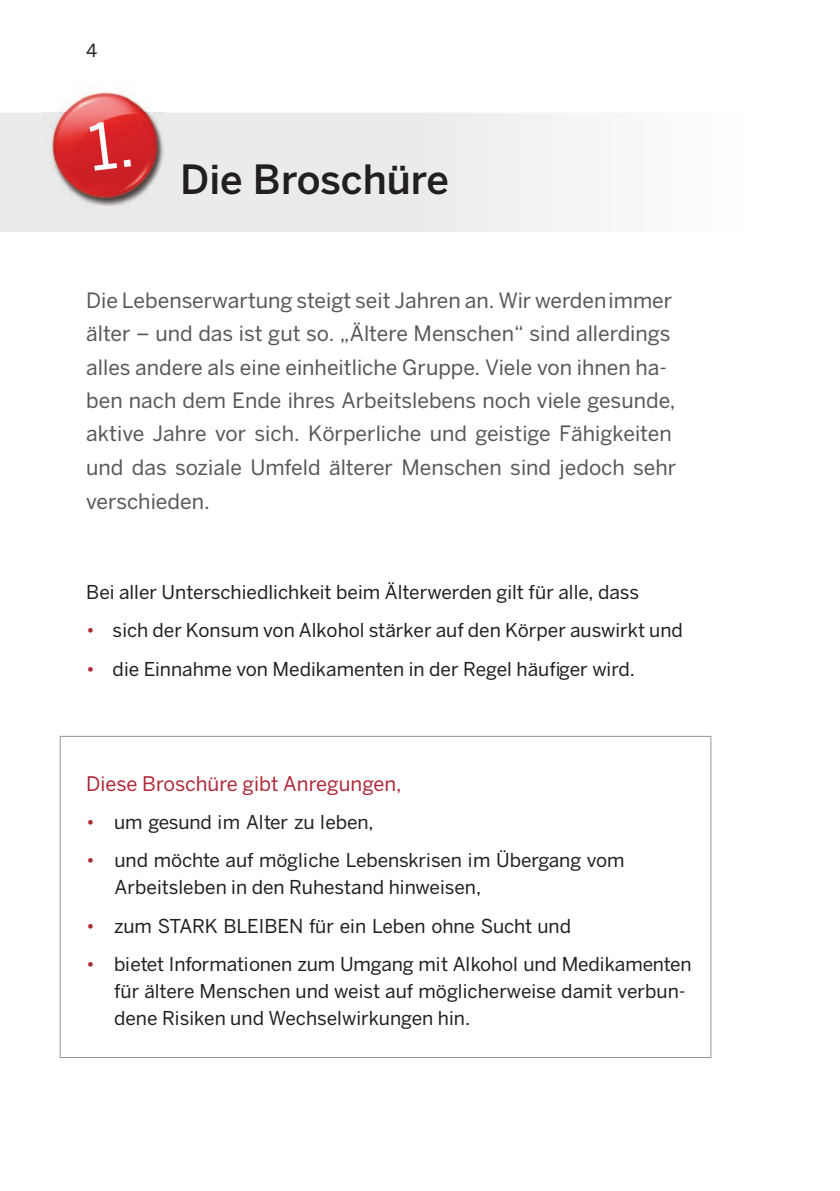
<style>
.page{position:relative;width:840px;height:1191px;background:#fff}
.page>*{position:absolute;margin:0;border:0;box-sizing:border-box;transform-origin:0 0}
.t1{font:500 40px "Benton Sans";color:#231f20}
.t2{font:21px/33.4px "Benton Sans";color:#57585a}
.t3{font:20px "Benton Sans";color:#af2938}
.t4{font:19px/27px "Benton Sans";color:#231f20}
.t5{font:19px "Benton Sans";color:#af2938}
.t6{font:18px "Benton Sans";color:#231f20}
.s1{color:#af2938}
</style>
<div class="page">
<div style="left:0;top:113px;width:581px;height:119px;background:#ebebed"></div>
<img style="left:44px;top:89px;width:121px;height:123px">
<svg style="left:89px;top:121px;width:42px;height:50px"></svg>
<p class="t6" style="left:86px;top:40px;width:13px">4</p>
<h1 class="t1" style="left:180px;top:156px;width:270px">Die Broschüre</h1>
<p class="t2" style="left:86px;top:284px;width:591px">Die Lebenserwartung steigt seit Jahren an. Wir werden immer älter – und das ist gut so. „Ältere Menschen“ sind allerdings alles andere als eine einheitliche Gruppe. Viele von ihnen ha&shy;ben nach dem Ende ihres Arbeitslebens noch viele gesunde, aktive Jahre vor sich. Körperliche und geistige Fähigkeiten und das soziale Umfeld älterer Menschen sind jedoch sehr verschieden.</p>
<p class="t4" style="left:86px;top:579px;width:554px">Bei aller Unterschiedlichkeit beim Älterwerden gilt für alle, dass</p>
<p class="t4" style="left:86px;top:617px;width:598px"><span class="s1">•</span> sich der Konsum von Alkohol stärker auf den Körper auswirkt und</p>
<p class="t4" style="left:86px;top:655px;width:550px"><span class="s1">•</span> die Einnahme von Medikamenten in der Regel häufiger wird.</p>
<p class="t3" style="left:86px;top:771px;width:317px">Diese Broschüre gibt Anregungen,</p>
<p class="t5" style="left:86px;top:811px;width:10px">•</p>
<p class="t4" style="left:114px;top:809px;width:261px">mu midnuseg A , nebe luzr e t l</p>
<p class="t5" style="left:86px;top:849px;width:10px">•</p>
<p class="t4" style="left:114px;top:847px;width:511px">mdnu mf uae t hcö mines i r ksnebeLehc i l gö Ü movgnag r eb<br>Arbeitsleben in den Ruhestand hinweisen,</p>
<p class="t5" style="left:86px;top:914px;width:10px">•</p>
<p class="t4" style="left:114px;top:912px;width:458px">mu z S AT R K B EL B I E N SenhonebeLn i er ü f dnut hcu</p>
<p class="t5" style="left:86px;top:953px;width:10px">•</p>
<p class="t4" style="left:114px;top:951px;width:579px">mr o f n I t e t e i b muzneno i t a U m mgnag At i Mdnul ohok l mak i de ne t ne für ältere Menschen und weist auf möglicherweise damit verbun&shy;dene Risiken und Wechselwirkungen hin.</p>
</div>
